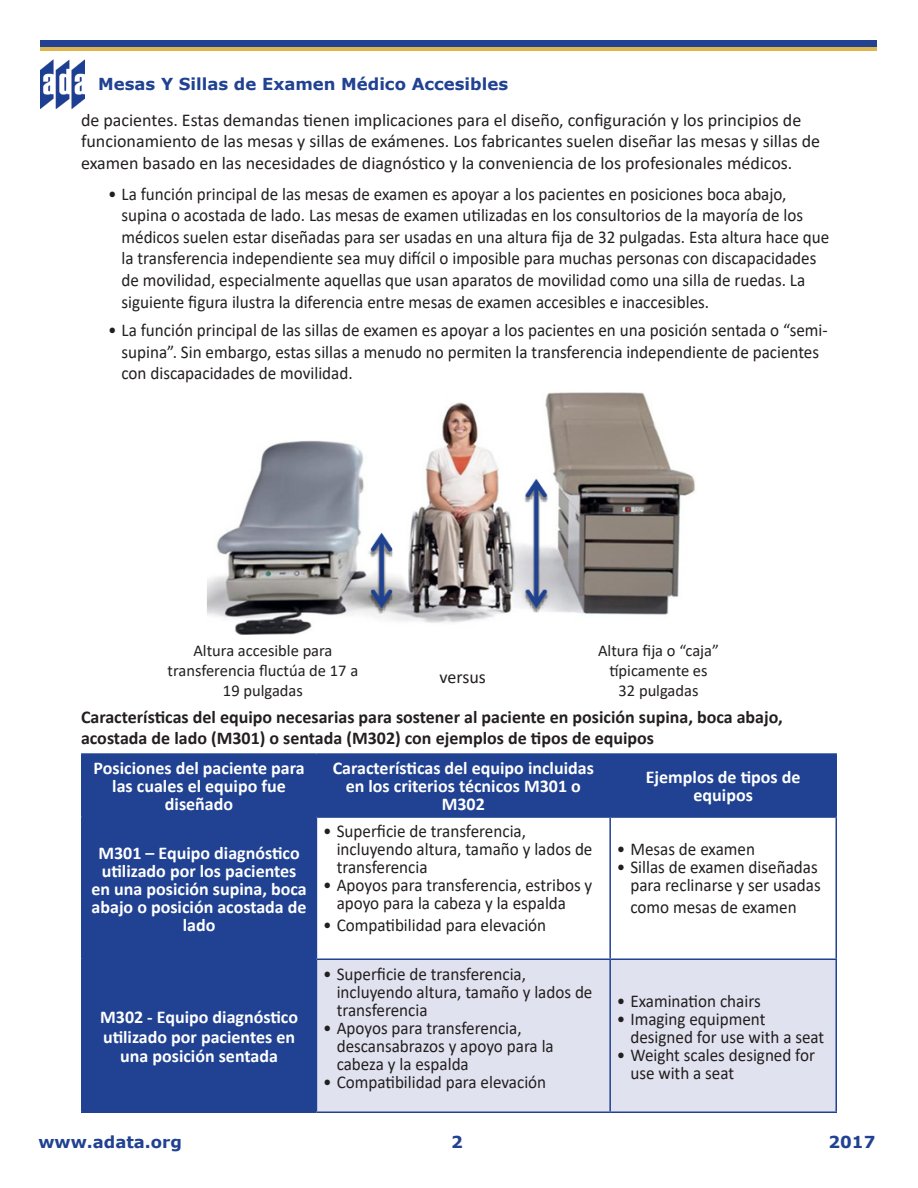
<style>
.page{position:relative;width:918px;height:1188px;background:#fff}
.page>*{position:absolute;margin:0;border:0;box-sizing:border-box;transform-origin:0 0}
.Body{font:18px/18px "Calibri";color:#231f20;scale:.95 1}
.Header_Cell{font:700 18px/18px "Calibri";color:#fff;text-align:center}
.Body-2{font:18px/21.6px "Calibri";color:#231f20}
.Subhead_2_Bold{font:700 18px/21.6px "Calibri";color:#231f20}
.attribution_text{font:16.5px/19.8px "Calibri";color:#231f20;text-align:center}
.t1{font:700 16.5px "Verdana";color:#214292}
</style>
<div class="page">
<div style="left:40px;top:40px;width:838px;height:8px;background:#214292"></div>
<hr style="left:40px;top:48px;width:838px;height:3px;background:#dfb64d">
<img style="left:41px;top:59px;width:44px;height:49px">
<img style="left:207px;top:392px;width:488px;height:242px">
<div style="left:82px;top:755px;width:234px;height:357px;background:#214292"></div>
<div style="left:317px;top:755px;width:519px;height:61px;background:#214292"></div>
<div style="left:317px;top:960px;width:519px;height:152px;background:#e0e2ef"></div>
<hr style="left:81px;top:753px;width:235px;height:2px;background:#214292">
<hr style="left:81px;top:755px;width:1px;height:61px;background:#214292">
<hr style="left:316px;top:753px;width:294px;height:2px;background:#214292">
<hr style="left:316px;top:755px;width:1px;height:61px;background:#214292">
<hr style="left:610px;top:753px;width:227px;height:2px;background:#214292">
<hr style="left:609px;top:755px;width:2px;height:61px;background:#214292">
<hr style="left:836px;top:755px;width:1px;height:61px;background:#214292">
<hr style="left:81px;top:816px;width:235px;height:2px;background:#214292">
<hr style="left:81px;top:818px;width:1px;height:140px;background:#214292">
<hr style="left:316px;top:816px;width:294px;height:2px;background:#214292">
<hr style="left:316px;top:818px;width:1px;height:140px;background:#214292">
<hr style="left:610px;top:816px;width:227px;height:2px;background:#214292">
<hr style="left:609px;top:818px;width:2px;height:140px;background:#214292">
<hr style="left:836px;top:818px;width:1px;height:140px;background:#214292">
<hr style="left:81px;top:958px;width:235px;height:2px;background:#214292">
<hr style="left:81px;top:960px;width:1px;height:152px;background:#214292">
<hr style="left:316px;top:958px;width:294px;height:2px;background:#214292">
<hr style="left:316px;top:960px;width:1px;height:152px;background:#214292">
<hr style="left:610px;top:958px;width:227px;height:2px;background:#214292">
<hr style="left:609px;top:960px;width:2px;height:152px;background:#214292">
<hr style="left:836px;top:960px;width:1px;height:152px;background:#214292">
<hr style="left:81px;top:1112px;width:235px;height:1px;background:#214292">
<hr style="left:316px;top:1112px;width:294px;height:1px;background:#214292">
<hr style="left:610px;top:1112px;width:227px;height:1px;background:#214292">
<p class="t1" style="left:98px;top:72px;width:411px">Mesas Y Sillas de Examen Médico Accesibles</p>
<p class="Body-2" style="left:81px;top:109px;width:741px">de pacientes. Estas demandas tienen implicaciones para el diseño, configuración y los principios de funcionamiento de las mesas y sillas de exámenes. Los fabricantes suelen diseñar las mesas y sillas de examen basado en las necesidades de diagnóstico y la conveniencia de los profesionales médicos.</p>
<p class="Body" style="left:122px;top:182px;width:746px;line-height:21.6px;text-indent:-14px">• La función principal de las mesas de examen es apoyar a los pacientes en posiciones boca abajo, supina o acostada de lado. Las mesas de examen utilizadas en los consultorios de la mayoría de los médicos suelen estar diseñadas para ser usadas en una altura fija de 32 pulgadas. Esta altura hace que la transferencia independiente sea muy difícil o imposible para muchas personas con discapacidades de movilidad, especialmente aquellas que usan aparatos de movilidad como una silla de ruedas. La siguiente figura ilustra la diferencia entre mesas de examen accesibles e inaccesibles.</p>
<p class="Body" style="left:122px;top:319px;width:745px;line-height:21.6px;text-indent:-14px">• La función principal de las sillas de examen es apoyar a los pacientes en una posición sentada o “semi&shy;supina”. Sin embargo, estas sillas a menudo no permiten la transferencia independiente de pacientes con discapacidades de movilidad.</p>
<p class="attribution_text" style="left:168px;top:640px;width:192px">Altura accesible para transferencia fluctúa de 17 a<br>19 pulgadas</p>
<p class="attribution_text" style="left:598px;top:640px;width:122px">Altura fija o “caja”</p>
<p class="attribution_text" style="left:609px;top:660px;width:100px">típicamente es</p>
<p class="attribution_text" style="left:619px;top:680px;width:81px">32 pulgadas</p>
<p class="Body-2" style="left:440px;top:666px;width:48px">versus</p>
<h3 class="Subhead_2_Bold" style="left:81px;top:706px;width:703px">Características del equipo necesarias para sostener al paciente en posición supina, boca abajo, acostada de lado (M301) o sentada (M302) con ejemplos de tipos de equipos</h3>
<p class="Header_Cell" style="left:94px;top:759px;width:213px">Posiciones del paciente para las cuales el equipo fue diseñado</p>
<p class="Header_Cell" style="left:333px;top:759px;width:263px">Características del equipo incluidas en los criterios técnicos M301 o<br>M302</p>
<p class="Header_Cell" style="left:646px;top:768px;width:156px">Ejemplos de tipos de equipos</p>
<p class="Header_Cell" style="left:92px;top:844px;width:217px">M301 – Equipo diagnóstico utilizado por los pacientes en una posición supina, boca abajo o posición acostada de lado</p>
<p class="Body" style="left:337px;top:822px;width:271px;text-indent:-14px">• Superficie de transferencia, incluyendo altura, tamaño y lados de transferencia</p>
<p class="Body" style="left:337px;top:876px;width:271px;text-indent:-14px">• Apoyos para transferencia, estribos y apoyo para la cabeza y la espalda</p>
<p class="Body" style="left:323px;top:915px;width:236px">• Compatibilidad para elevación</p>
<p class="Body" style="left:617px;top:840px;width:147px">• Mesas de examen</p>
<p class="Body" style="left:617px;top:858px;width:216px;text-align:right">• Sillas de examen diseñadas para reclinarse y ser usadas</p>
<p class="Body" style="left:630px;top:897px;width:177px">como mesas de examen</p>
<p class="Header_Cell" style="left:100px;top:1007px;width:199px;line-height:19.5px">M302 - Equipo diagnóstico utilizado por pacientes en una posición sentada</p>
<p class="Body" style="left:337px;top:964px;width:271px;text-indent:-14px">• Superficie de transferencia, incluyendo altura, tamaño y lados de transferencia</p>
<p class="Body" style="left:337px;top:1018px;width:230px;text-indent:-14px">• Apoyos para transferencia, descansabrazos y apoyo para la cabeza y la espalda</p>
<p class="Body" style="left:323px;top:1072px;width:236px">• Compatibilidad para elevación</p>
<p class="Body" style="left:617px;top:991px;width:153px">• Examination chairs</p>
<p class="Body" style="left:630px;top:1009px;width:206px;text-indent:-14px">• Imaging equipment designed for use with a seat</p>
<p class="Body" style="left:630px;top:1045px;width:196px;text-indent:-14px">• Weight scales designed for use with a seat</p>
<p class="t1" style="left:38px;top:1130px;width:145px">www.adata.org</p>
<p class="t1" style="left:451px;top:1130px;width:13px">2</p>
<p class="t1" style="left:829px;top:1130px;width:48px">2017</p>
</div>
